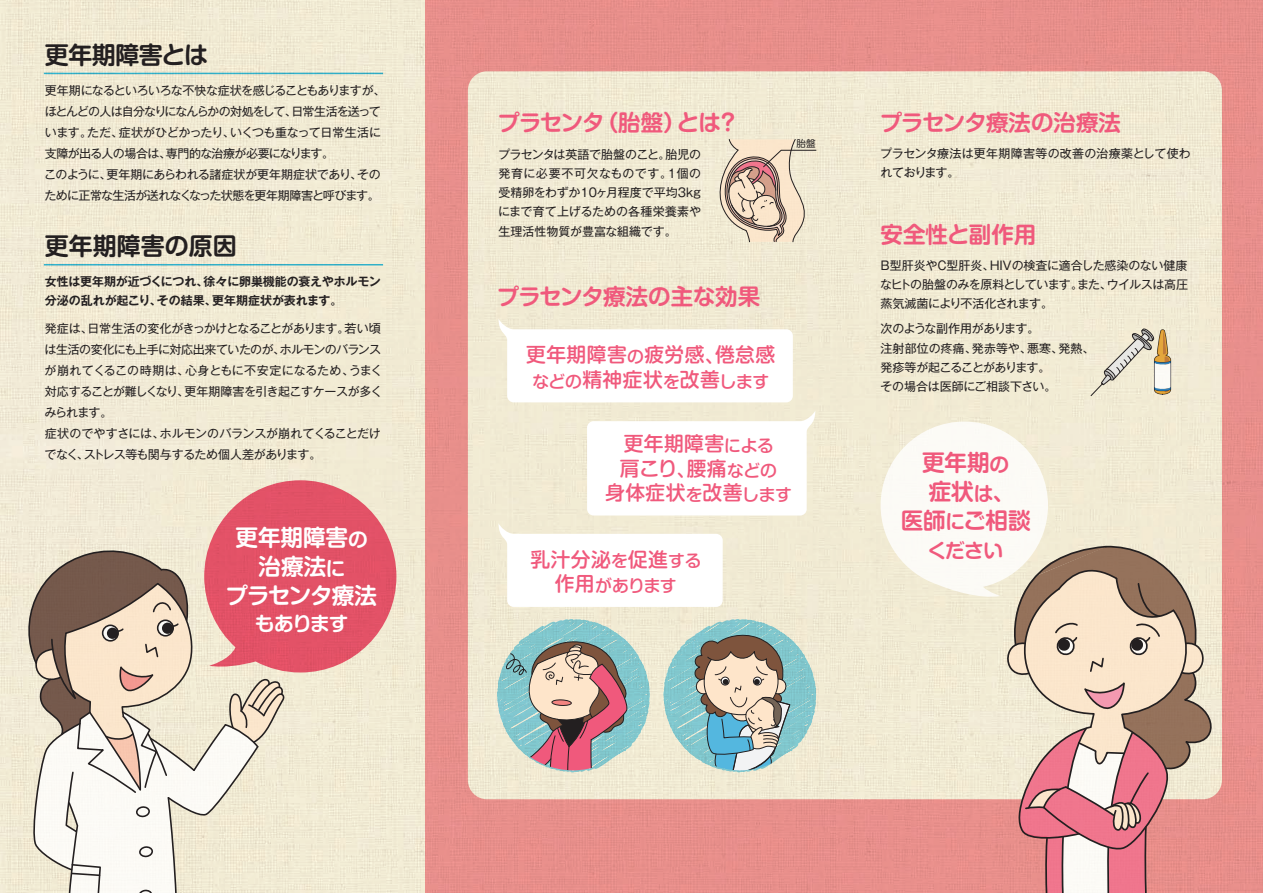
<style>
.page{position:relative;width:1263px;height:893px;background:#fff}
.page>*{position:absolute;margin:0;border:0;box-sizing:border-box;transform-origin:0 0}
.t1{font:700 24px "Shin M Go Pro De";color:#231f20}
.t2{font:700 24px "Shin M Go Pro De";letter-spacing:-.02em;color:#231f20}
.t3{font:700 22.65px/29.1px "Shin M Go Pro De";letter-spacing:-.005em;color:#fff;text-align:center}
.t4{font:700 22.65px/29.1px "Shin M Go Pro De";letter-spacing:-.005em;color:#f0597c;text-align:center}
.t5{font:700 22.5px "Shin M Go Pro De";letter-spacing:-.035em;color:#f0597c}
.t6{font:700 22.5px "Shin M Go Pro De";color:#f0597c}
.t7{font:500 19.8px/24.8px "Shin M Go Pro";letter-spacing:.02em;color:#f0597c;text-align:center}
.t8{font:700 19.65px "Shin M Go Pro De";letter-spacing:-.065em;color:#fff}
.t9{font:700 19.65px "Shin M Go Pro De";color:#f0597c}
.t10{font:500 16.8px "Shin M Go Pro";letter-spacing:-.035em;color:#f0597c}
.t11{font:12px/21px "Gothic MB101 Pr 5";letter-spacing:-.03em;color:#231f20}
.t12{font:12px/21px "Gothic MB101 Pr 5";letter-spacing:-.05em;color:#231f20}
.t13{font:12px/19.2px "Gothic MB101 Pr 5";color:#231f20}
.t14{font:700 12px/18.6px "Gothic MB101 Pr 5 De";letter-spacing:-.01em;color:#231f20}
.t15{font:12px/19.2px "Gothic MB101 Pr 5";letter-spacing:.01em;color:#231f20}
.t16{font:9.6px "Shin M Go Pro";color:#231f20}
.s1{font-size:19.65px}
.s2{font-size:16.8px}
.s3{font-size:19.8px}
</style>
<div class="page">
<img style="left:0;top:0;width:1263px;height:893px">
<svg style="left:18px;top:480px;width:378px;height:413px;background:#e2bfb5"></svg>
<svg style="left:880px;top:422px;width:340px;height:471px"></svg>
<hr style="left:44px;top:73px;width:339px;height:1px;background:#00aeef">
<hr style="left:44px;top:264px;width:339px;height:1px;background:#00aeef">
<svg style="left:663px;top:619px;width:153px;height:153px;background:#acc1ba"></svg>
<svg style="left:717px;top:139px;width:99px;height:103px;background:#dac7b3"></svg>
<svg style="left:497px;top:619px;width:153px;height:153px;background:#b5b4b0"></svg>
<svg style="left:1090px;top:328px;width:81px;height:68px;background:#dcd4bf"></svg>
<svg style="left:498px;top:319px;width:295px;height:83px"></svg>
<svg style="left:587px;top:410px;width:228px;height:105px"></svg>
<svg style="left:498px;top:523px;width:225px;height:84px"></svg>
<h1 class="t2" style="left:45px;top:35px;width:165px">更年期障害とは</h1>
<p class="t12" style="left:44px;top:79px;width:343px">更年期になるといろいろな不快な症状を感じることもありますが、ほとんどの人は自分なりになんらかの対処をして、日常生活を送っています。ただ、症状がひどかったり、いくつも重なって日常生活に支障が出る人の場合は、専門的な治療が必要になります。<br>このように、更年期にあらわれる諸症状が更年期症状であり、そのために正常な生活が送れなくなった状態を更年期障害と呼びます。</p>
<h1 class="t1" style="left:45px;top:226px;width:194px">更年期障害の原因</h1>
<p class="t14" style="left:45px;top:272px;width:338px">女性は更年期が近づくにつれ、徐々に卵巣機能の衰えやホルモン分泌の乱れが起こり、その結果、更年期症状が表れます。</p>
<p class="t11" style="left:45px;top:317px;width:340px">発症は、日常生活の変化がきっかけとなることがあります。若い頃は生活の変化にも上手に対応出来ていたのが、ホルモンのバランスが崩れてくるこの時期は、心身ともに不安定になるため、うまく対応することが難しくなり、更年期障害を引き起こすケースが多くみられます。<br>症状のでやすさには、ホルモンのバランスが崩れてくることだけでなく、ストレス等も関与するため個人差があります。</p>
<h2 class="t3" style="left:225px;top:520px;width:153px">更年期障害<span class="s1">の</span>治療法<span class="s1">に<br></span>プラセンタ療法</h2>
<h3 class="t8" style="left:255px;top:607px;width:95px">もあります</h3>
<h3 class="t5" style="left:498px;top:104px;width:243px">プラセンタ（胎盤）とは？</h3>
<p class="t13" style="left:498px;top:144px;width:207px">プラセンタは英語で胎盤のこと。胎児の発育に必要不可欠なものです。1個の受精卵をわずか10ヶ月程度で平均3ｋｇにまで育て上げるための各種栄養素や生理活性物質が豊富な組織です。</p>
<h3 class="t5" style="left:497px;top:278px;width:265px">プラセンタ療法の主な効果</h3>
<h3 class="t7" style="left:526px;top:340px;width:251px">更年期障害<span class="s2">の</span>疲労感<span class="s2">、</span>倦怠感</h3>
<h3 class="t10" style="left:532px;top:368px;width:238px">などの<span class="s3">精神症状</span>を<span class="s3">改善</span>します</h3>
<p class="t16" style="left:796px;top:136px;width:21px">胎盤</p>
<h3 class="t7" style="left:605px;top:429px;width:188px">更年期障害<span class="s2">による<br></span>肩こり<span class="s2">、</span>腰痛<span class="s2">などの<br></span>身体症状<span class="s2">を</span>改善<span class="s2">します</span></h3>
<h3 class="t7" style="left:530px;top:544px;width:173px">乳汁分泌<span class="s2">を</span>促進<span class="s2">する</span></h3>
<h3 class="t10" style="left:555px;top:572px;width:124px"><span class="s3">作用</span>があります</h3>
<h3 class="t5" style="left:880px;top:104px;width:243px">プラセンタ療法の治療法</h3>
<p class="t15" style="left:880px;top:143px;width:312px">プラセンタ療法は更年期障害等の改善の治療薬として使われております。</p>
<h3 class="t6" style="left:880px;top:216px;width:157px">安全性と副作用</h3>
<p class="t11" style="left:879px;top:254px;width:310px;line-height:19.2px;text-align:justify">Ｂ型肝炎やＣ型肝炎、ＨＩＶの検査に適合した感染のない健康なヒトの胎盤のみを原料としています。また、ウイルスは高圧蒸気滅菌により不活化されます。</p>
<p class="t11" style="left:880px;top:318px;width:215px;line-height:19.2px">次のような副作用があります。<br>注射部位の疼痛、発赤等や、悪寒、発熱、発疹等が起こることがあります。<br>その場合は医師にご相談下さい。</p>
<h2 class="t4" style="left:901px;top:445px;width:131px">更年期<span class="s1">の<br></span>症状<span class="s1">は、<br></span>医師<span class="s1">に</span>ご相談</h2>
<h3 class="t9" style="left:927px;top:534px;width:77px">ください</h3>
</div>
